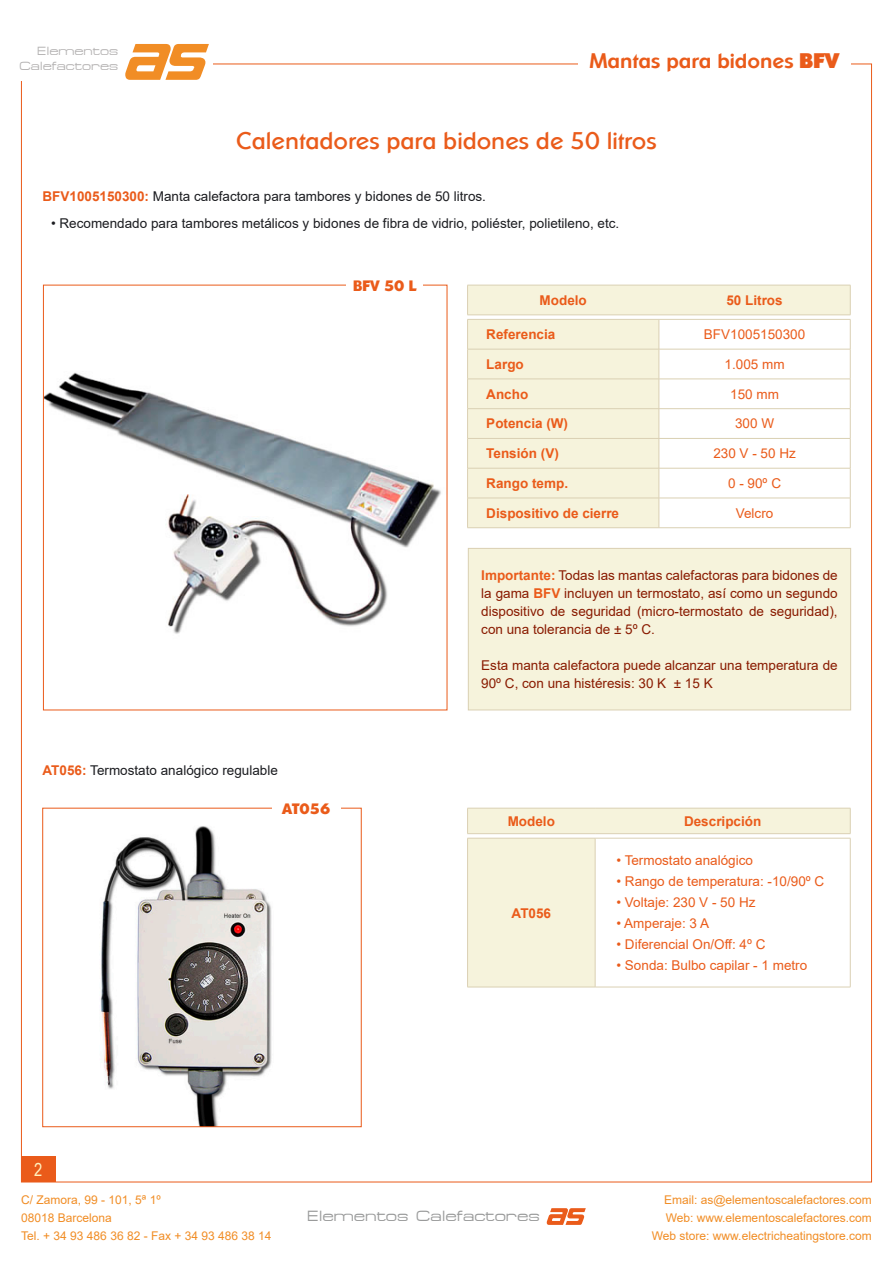
<style>
.page{position:relative;width:893px;height:1263px;background:#fff}
.page>*{position:absolute;margin:0;border:0;box-sizing:border-box;transform-origin:0 0}
.t1{font:24px "Sharnay";color:#ea5b1a}
.t2{font:700 21px "Sharnay";color:#ea5b1a}
.t3{font:18px "Arial Narrow";color:#fff1bf}
.t4{font:15px "Federation";color:#9a9b9b}
.t5{font:800 15px "Sharnay";color:#ea5b1a}
.t6{font:13.5px/18px "Arial";color:#891a00;text-align:justify}
.t7{font:13.5px "Arial";color:#1b1c20}
.t8{font:13.5px "Arial";color:#ea5b1a}
.t9{font:700 13.5px "Arial";color:#ea5b1a}
.t10{font:12px/18px "Arial";color:#f18d25}
.t11{font:12px/14.4px "Federation";color:#b4b2b2;text-align:right}
.s1{font-weight:900}
.s2{font-weight:700;color:#ea5b1a}
</style>
<div class="page">
<div style="left:21px;top:1157px;width:34px;height:25px;background:#ea5b1a"></div>
<svg style="left:547px;top:1208px;width:39px;height:17px"></svg>
<svg style="left:125px;top:44px;width:84px;height:36px"></svg>
<svg style="left:468px;top:286px;width:382px;height:241px;fill:#f6f3dc"></svg>
<hr style="left:467px;top:285px;width:192px;height:1px;background:#dad0b3">
<hr style="left:467px;top:285px;width:1px;height:30px;background:#dad0b3">
<hr style="left:659px;top:285px;width:191px;height:1px;background:#dad0b3">
<hr style="left:850px;top:285px;width:1px;height:30px;background:#dad0b3">
<hr style="left:467px;top:315px;width:192px;height:1px;background:#dad0b3">
<hr style="left:659px;top:315px;width:191px;height:1px;background:#dad0b3">
<hr style="left:467px;top:319px;width:192px;height:1px;background:#dad0b3">
<svg style="left:467px;top:320px;width:1px;height:29px"></svg>
<hr style="left:659px;top:319px;width:191px;height:1px;background:#dad0b3">
<svg style="left:659px;top:320px;width:1px;height:29px"></svg>
<svg style="left:850px;top:320px;width:1px;height:29px"></svg>
<hr style="left:467px;top:349px;width:192px;height:1px;background:#dad0b3">
<hr style="left:467px;top:349px;width:1px;height:30px;background:#dad0b3">
<hr style="left:659px;top:349px;width:191px;height:1px;background:#dad0b3">
<hr style="left:659px;top:349px;width:1px;height:30px;background:#dad0b3">
<hr style="left:850px;top:349px;width:1px;height:30px;background:#dad0b3">
<hr style="left:467px;top:379px;width:192px;height:1px;background:#dad0b3">
<hr style="left:659px;top:379px;width:191px;height:1px;background:#dad0b3">
<hr style="left:467px;top:408px;width:192px;height:1px;background:#dad0b3">
<hr style="left:659px;top:408px;width:191px;height:1px;background:#dad0b3">
<hr style="left:467px;top:438px;width:192px;height:1px;background:#dad0b3">
<svg style="left:467px;top:380px;width:1px;height:88px"></svg>
<hr style="left:659px;top:438px;width:191px;height:1px;background:#dad0b3">
<svg style="left:659px;top:379px;width:1px;height:89px"></svg>
<svg style="left:850px;top:379px;width:1px;height:89px"></svg>
<hr style="left:467px;top:468px;width:192px;height:1px;background:#dad0b3">
<hr style="left:467px;top:468px;width:1px;height:30px;background:#dad0b3">
<hr style="left:659px;top:468px;width:191px;height:1px;background:#dad0b3">
<hr style="left:659px;top:468px;width:1px;height:30px;background:#dad0b3">
<hr style="left:850px;top:468px;width:1px;height:30px;background:#dad0b3">
<hr style="left:467px;top:498px;width:192px;height:1px;background:#dad0b3">
<svg style="left:467px;top:499px;width:1px;height:28px"></svg>
<hr style="left:659px;top:498px;width:191px;height:1px;background:#dad0b3">
<svg style="left:659px;top:498px;width:1px;height:29px"></svg>
<svg style="left:850px;top:498px;width:1px;height:29px"></svg>
<hr style="left:467px;top:527px;width:192px;height:1px;background:#dad0b3">
<hr style="left:659px;top:527px;width:191px;height:1px;background:#dad0b3">
<svg style="left:468px;top:809px;width:382px;height:178px"></svg>
<hr style="left:467px;top:838px;width:128px;height:1px;background:#dad0b3">
<hr style="left:467px;top:838px;width:1px;height:149px;background:#dad0b3">
<hr style="left:595px;top:838px;width:255px;height:1px;background:#dad0b3">
<hr style="left:595px;top:838px;width:1px;height:149px;background:#dad0b3">
<hr style="left:850px;top:838px;width:1px;height:149px;background:#dad0b3">
<hr style="left:467px;top:987px;width:128px;height:1px;background:#dad0b3">
<hr style="left:595px;top:987px;width:255px;height:1px;background:#dad0b3">
<hr style="left:467px;top:808px;width:128px;height:1px;background:#dad0b3">
<svg style="left:467px;top:808px;width:1px;height:25px"></svg>
<hr style="left:595px;top:808px;width:255px;height:1px;background:#dad0b3">
<svg style="left:850px;top:808px;width:1px;height:25px"></svg>
<hr style="left:467px;top:833px;width:128px;height:1px;background:#dad0b3">
<hr style="left:595px;top:833px;width:255px;height:1px;background:#dad0b3">
<img style="left:100px;top:826px;width:172px;height:299px">
<img style="left:45px;top:372px;width:396px;height:262px">
<div style="left:468px;top:548px;width:383px;height:162px;background:#f6f3dc"></div>
<div style="left:468px;top:548px;width:383px;height:162px;border:1px solid #dad0b3"></div>
<p class="t11" style="left:19px;top:44px;width:100px">Elementos<br>Calefactores</p>
<h2 class="t2" style="left:589px;top:49px;width:251px">Mantas para bidones <span class="s1">BFV</span></h2>
<h1 class="t1" style="left:236px;top:128px;width:422px">Calentadores para bidones de 50 litros</h1>
<p class="t7" style="left:43px;top:187px;width:445px"><span class="s2">BFV1005150300:</span> Manta calefactora para tambores y bidones de 50 litros.</p>
<p class="t7" style="left:51px;top:214px;width:570px">• Recomendado para tambores metálicos y bidones de fibra de vidrio, poliéster, polietileno, etc.</p>
<p class="t5" style="left:353px;top:276px;width:65px">BFV 50 L</p>
<p class="t7" style="left:43px;top:761px;width:237px"><span class="s2">AT056:</span> Termostato analógico regulable</p>
<p class="t5" style="left:282px;top:799px;width:50px">AT056</p>
<p class="t9" style="left:540px;top:291px;width:49px">Modelo</p>
<p class="t9" style="left:726px;top:291px;width:58px">50 Litros</p>
<p class="t9" style="left:486px;top:325px;width:71px">Referencia</p>
<p class="t8" style="left:704px;top:325px;width:103px">BFV1005150300</p>
<p class="t9" style="left:486px;top:355px;width:39px">Largo</p>
<p class="t8" style="left:725px;top:355px;width:62px">1.005 mm</p>
<p class="t9" style="left:486px;top:384px;width:43px">Ancho</p>
<p class="t8" style="left:730px;top:385px;width:50px">150 mm</p>
<p class="t9" style="left:486px;top:414px;width:83px">Potencia (W)</p>
<p class="t8" style="left:735px;top:414px;width:41px">300 W</p>
<p class="t9" style="left:486px;top:444px;width:74px">Tensión (V)</p>
<p class="t8" style="left:713px;top:444px;width:84px">230 V - 50 Hz</p>
<p class="t9" style="left:486px;top:474px;width:83px">Rango temp.</p>
<p class="t8" style="left:728px;top:474px;width:54px">0 - 90º C</p>
<p class="t9" style="left:486px;top:503px;width:134px">Dispositivo de cierre</p>
<p class="t8" style="left:736px;top:504px;width:39px">Velcro</p>
<p class="t6" style="left:481px;top:566px;width:358px"><span class="s2">Importante:</span> Todas las mantas calefactoras para bidones de la gama <span class="s2">BFV</span> incluyen un termostato, así como un segundo dispositivo de seguridad (micro-termostato de seguridad), con una tolerancia de ± 5º C.</p>
<p class="t6" style="left:481px;top:656px;width:358px">Esta manta calefactora puede alcanzar una temperatura de<br>90º C, con una histéresis: 30 K ± 15 K</p>
<p class="t9" style="left:508px;top:811px;width:49px">Modelo</p>
<p class="t9" style="left:684px;top:811px;width:79px">Descripción</p>
<p class="t9" style="left:512px;top:903px;width:41px">AT056</p>
<p class="t8" style="left:616px;top:851px;width:138px">• Termostato analógico</p>
<p class="t8" style="left:616px;top:872px;width:209px">• Rango de temperatura: -10/90º C</p>
<p class="t8" style="left:616px;top:893px;width:141px">• Voltaje: 230 V - 50 Hz</p>
<p class="t8" style="left:616px;top:914px;width:94px">• Amperaje: 3 A</p>
<p class="t8" style="left:616px;top:935px;width:150px">• Diferencial On/Off: 4º C</p>
<p class="t8" style="left:616px;top:956px;width:192px">• Sonda: Bulbo capilar - 1 metro</p>
<h3 class="t3" style="left:34px;top:1156px;width:10px">2</h3>
<p class="t10" style="left:21px;top:1190px;width:252px">C/ Zamora, 99 - 101, 5ª 1º<br>08018 Barcelona<br>Tel. + 34 93 486 36 82 - Fax + 34 93 486 38 14</p>
<p class="t4" style="left:307px;top:1207px;width:234px">Elementos Calefactores</p>
<p class="t10" style="left:652px;top:1190px;width:221px;text-align:right">Email: as@elementoscalefactores.com<br>Web: www.elementoscalefactores.com<br>Web store: www.electricheatingstore.com</p>
</div>
